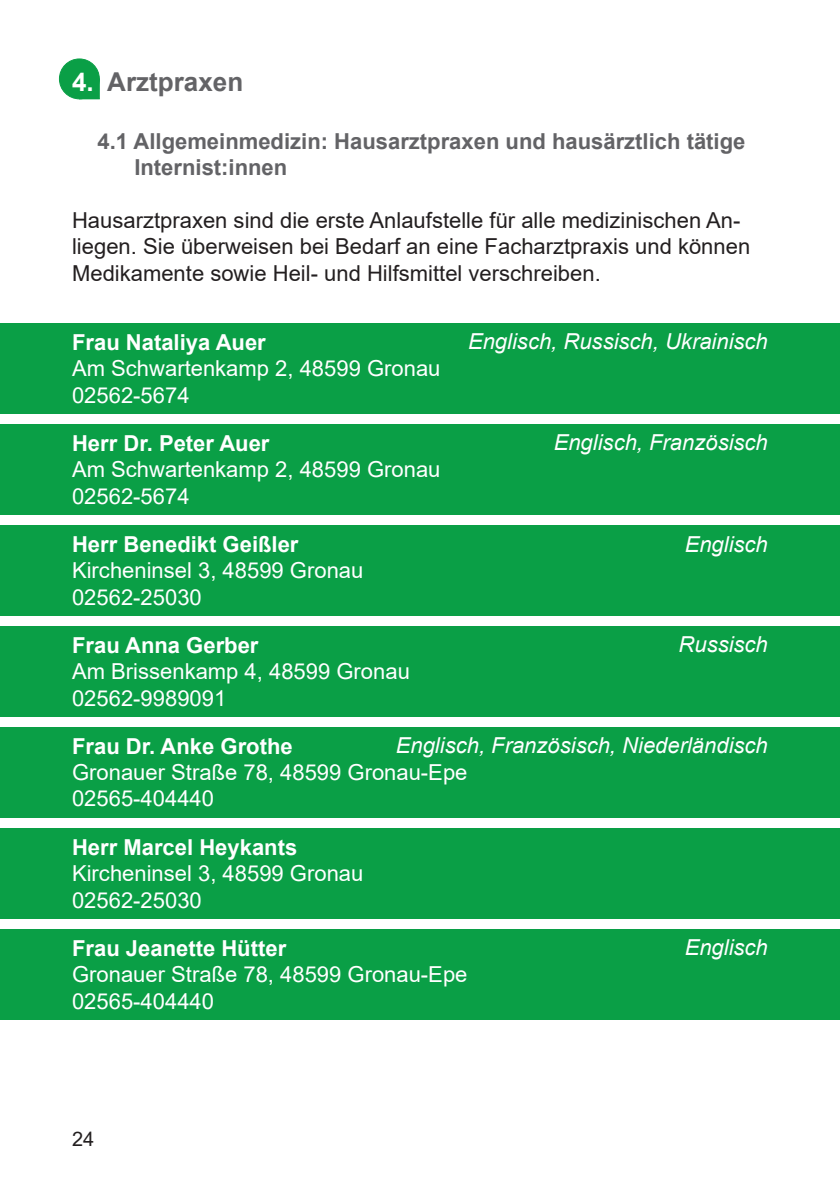
<style>
.page{position:relative;width:840px;height:1191px;background:#fff}
.page>*{position:absolute;margin:0;border:0;box-sizing:border-box;transform-origin:0 0}
.Überschrift_grau{font:700 26px "Arial";color:#636366}
.Fließtext_11_pt{font:22px "Arial";color:#fff}
.Überschrift_grau-2{font:22px/26.4px "Arial";color:#231f20}
.Fließtext_11_pt-2{font:700 22px "Arial";color:#fff}
.Fließtext_11_pt-3{font:italic 22px "Arial";color:#fff}
.Unterüberschrift_gra{font:700 22px "Arial";color:#636366}
.t1{font:20px "Arial";color:#231f20}
.s1{color:#fff}
</style>
<div class="page">
<div style="left:59px;top:59px;width:40px;height:40px;background:#0a9f46;border-radius:50%"></div>
<div style="left:59px;top:59px;width:40px;height:40px;border:1px solid #0a9f46;border-radius:50%"></div>
<div style="left:79px;top:79px;width:20px;height:20px;background:#0a9f46"></div>
<div style="left:0;top:323px;width:839px;height:91px;background:#0a9f46"></div>
<div style="left:0;top:424px;width:839px;height:91px;background:#0a9f46"></div>
<div style="left:0;top:525px;width:839px;height:91px;background:#0a9f46"></div>
<div style="left:0;top:626px;width:839px;height:91px;background:#0a9f46"></div>
<div style="left:0;top:727px;width:839px;height:91px;background:#0a9f46"></div>
<div style="left:0;top:828px;width:839px;height:91px;background:#0a9f46"></div>
<div style="left:0;top:929px;width:839px;height:91px;background:#0a9f46"></div>
<p class="Überschrift_grau" style="left:72px;top:63px;width:172px"><span class="s1">4.</span> Arztpraxen</p>
<p class="Unterüberschrift_gra" style="left:98px;top:125px;width:649px">4.1 Allgemeinmedizin: Hausarztpraxen und hausärztlich tätige</p>
<p class="Unterüberschrift_gra" style="left:134px;top:152px;width:154px">Internist:innen</p>
<p class="Überschrift_grau-2" style="left:72px;top:207px;width:679px">Hausarztpraxen sind die erste Anlaufstelle für alle medizinischen An&shy;liegen. Sie überweisen bei Bedarf an eine Facharztpraxis und können<br>Medikamente sowie Heil- und Hilfsmittel verschreiben.</p>
<p class="Fließtext_11_pt-2" style="left:72px;top:326px;width:195px">Frau Nataliya Auer</p>
<p class="Fließtext_11_pt-3" style="left:468px;top:327px;width:301px">Englisch, Russisch, Ukrainisch</p>
<p class="Fließtext_11_pt" style="left:72px;top:353px;width:370px">Am Schwartenkamp 2, 48599 Gronau</p>
<p class="Fließtext_11_pt" style="left:72px;top:379px;width:119px">02562-5674</p>
<p class="Fließtext_11_pt-2" style="left:72px;top:427px;width:199px">Herr Dr. Peter Auer</p>
<p class="Fließtext_11_pt-3" style="left:553px;top:428px;width:215px">Englisch, Französisch</p>
<p class="Fließtext_11_pt" style="left:72px;top:454px;width:370px">Am Schwartenkamp 2, 48599 Gronau</p>
<p class="Fließtext_11_pt" style="left:72px;top:481px;width:119px">02562-5674</p>
<p class="Fließtext_11_pt-2" style="left:72px;top:529px;width:228px">Herr Benedikt Geißler</p>
<p class="Fließtext_11_pt-3" style="left:684px;top:529px;width:85px">Englisch</p>
<p class="Fließtext_11_pt" style="left:72px;top:555px;width:293px">Kircheninsel 3, 48599 Gronau</p>
<p class="Fließtext_11_pt" style="left:72px;top:582px;width:131px">02562-25030</p>
<p class="Fließtext_11_pt-2" style="left:72px;top:629px;width:188px">Frau Anna Gerber</p>
<p class="Fließtext_11_pt-3" style="left:678px;top:630px;width:91px">Russisch</p>
<p class="Fließtext_11_pt" style="left:72px;top:656px;width:339px">Am Brissenkamp 4, 48599 Gronau</p>
<p class="Fließtext_11_pt" style="left:72px;top:682px;width:156px">02562-9989091</p>
<p class="Fließtext_11_pt-2" style="left:72px;top:730px;width:222px">Frau Dr. Anke Grothe</p>
<p class="Fließtext_11_pt-3" style="left:395px;top:731px;width:373px">Englisch, Französisch, Niederländisch</p>
<p class="Fließtext_11_pt" style="left:72px;top:757px;width:396px">Gronauer Straße 78, 48599 Gronau-Epe</p>
<p class="Fließtext_11_pt" style="left:72px;top:783px;width:143px">02565-404440</p>
<p class="Fließtext_11_pt-2" style="left:72px;top:831px;width:226px">Herr Marcel Heykants</p>
<p class="Fließtext_11_pt" style="left:72px;top:858px;width:293px">Kircheninsel 3, 48599 Gronau</p>
<p class="Fließtext_11_pt" style="left:72px;top:884px;width:131px">02562-25030</p>
<p class="Fließtext_11_pt-2" style="left:72px;top:932px;width:215px">Frau Jeanette Hütter</p>
<p class="Fließtext_11_pt-3" style="left:684px;top:933px;width:85px">Englisch</p>
<p class="Fließtext_11_pt" style="left:72px;top:959px;width:396px">Gronauer Straße 78, 48599 Gronau-Epe</p>
<p class="Fließtext_11_pt" style="left:72px;top:986px;width:143px">02565-404440</p>
<p class="t1" style="left:72px;top:1125px;width:24px">24</p>
</div>
